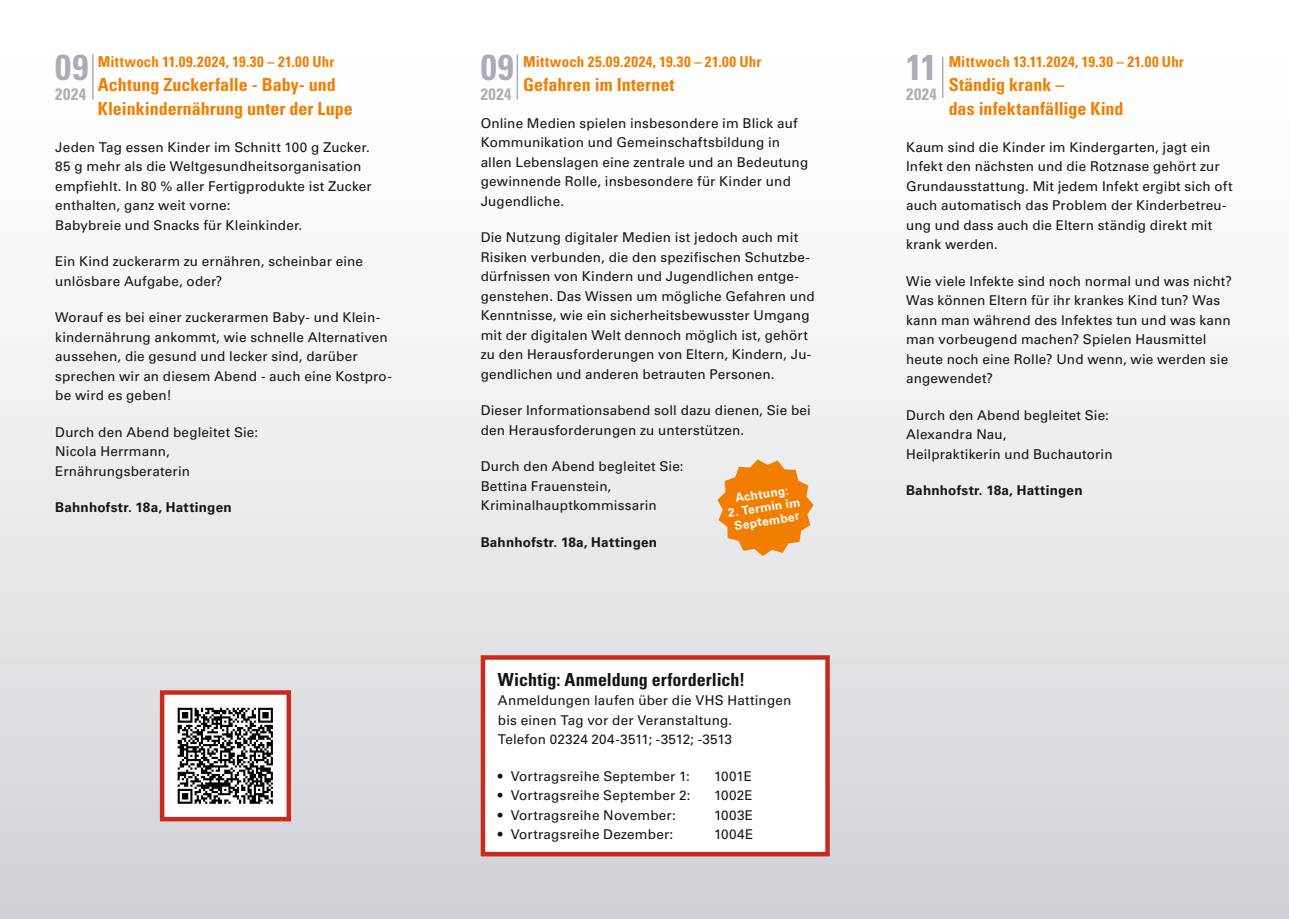
<style>
.page{position:relative;width:1289px;height:919px;background:#fff}
.page>*{position:absolute;margin:0;border:0;box-sizing:border-box;transform-origin:0 0}
.t1{font:700 condensed 36px "Univers";color:#aaadb7}
.t2{font:700 condensed 18px/24px "Univers";color:#f17e00}
.t3{font:700 condensed 18px "Univers LT Std";color:#131413}
.t4{font:700 condensed 16.5px "Univers";letter-spacing:.035em;color:#aaadb7}
.t5{font:700 condensed 15px "Univers";letter-spacing:.02em;color:#f17e00}
.t6{font:13.5px/19.5px "Univers";letter-spacing:.01em;color:#131413}
.t7{font:700 13.5px "Univers";letter-spacing:.015em;color:#131413}
.t8{font:700 12px/13.5px "Univers";color:#fff;text-align:center}
</style>
<div class="page">
<div style="left:0;top:0;width:1288px;height:918px;background:linear-gradient(to bottom,#fff,#d3d3da)"></div>
<hr style="left:92px;top:54px;width:2px;height:45px;background:#aaadb7">
<hr style="left:516px;top:54px;width:2px;height:45px;background:#aaadb7">
<hr style="left:941px;top:57px;width:2px;height:41px;background:#aaadb7">
<div style="left:483px;top:657px;width:344px;height:197px;background:#fff"></div>
<div style="left:480px;top:655px;width:349px;height:201px;border:4px solid #ca2a1e"></div>
<img style="left:165px;top:695px;width:121px;height:121px">
<div style="left:160px;top:690px;width:131px;height:131px;border:4px solid #ca2a1e"></div>
<svg style="left:717px;top:459px;width:96px;height:97px;background:#ee9f48"></svg>
<h1 class="t1" style="left:55px;top:45px;width:35px">09</h1>
<p class="t4" style="left:55px;top:83px;width:32px">2024</p>
<p class="t5" style="left:98px;top:53px;width:238px">Mittwoch 11.09.2024, 19.30 – 21.00 Uhr</p>
<h2 class="t2" style="left:98px;top:73px;width:256px">Achtung Zuckerfalle - Baby- und<br>Kleinkindernährung unter der Lupe</h2>
<p class="t6" style="left:55px;top:137px;width:318px">Jeden Tag essen Kinder im Schnitt 100 g Zucker.<br>85 g mehr als die Weltgesundheitsorganisation empfiehlt. In 80 % aller Fertigprodukte ist Zucker enthalten, ganz weit vorne:<br>Babybreie und Snacks für Kleinkinder.</p>
<p class="t6" style="left:55px;top:252px;width:309px">Ein Kind zuckerarm zu ernähren, scheinbar eine unlösbare Aufgabe, oder?</p>
<p class="t6" style="left:55px;top:308px;width:338px">Worauf es bei einer zuckerarmen Baby- und Klein&shy;kindernährung ankommt, wie schnelle Alternativen aussehen, die gesund und lecker sind, darüber sprechen wir an diesem Abend - auch eine Kostpro&shy;be wird es geben!</p>
<p class="t6" style="left:55px;top:422px;width:204px">Durch den Abend begleitet Sie:<br>Nicola Herrmann,<br>Ernährungsberaterin</p>
<p class="t7" style="left:55px;top:499px;width:178px">Bahnhofstr. 18a, Hattingen</p>
<h1 class="t1" style="left:480px;top:45px;width:35px">09</h1>
<p class="t4" style="left:480px;top:83px;width:32px">2024</p>
<p class="t5" style="left:523px;top:53px;width:240px">Mittwoch 25.09.2024, 19.30 – 21.00 Uhr</p>
<h2 class="t2" style="left:523px;top:73px;width:153px">Gefahren im Internet</h2>
<p class="t6" style="left:480px;top:113px;width:329px">Online Medien spielen insbesondere im Blick auf Kommunikation und Gemeinschaftsbildung in allen Lebenslagen eine zentrale und an Bedeutung gewinnende Rolle, insbesondere für Kinder und Jugendliche.</p>
<p class="t6" style="left:480px;top:228px;width:335px">Die Nutzung digitaler Medien ist jedoch auch mit Risiken verbunden, die den spezifischen Schutzbe&shy;dürfnissen von Kindern und Jugendlichen entge&shy;genstehen. Das Wissen um mögliche Gefahren und Kenntnisse, wie ein sicherheitsbewusster Umgang mit der digitalen Welt dennoch möglich ist, gehört zu den Herausforderungen von Eltern, Kindern, Ju&shy;gendlichen und anderen betrauten Personen.</p>
<p class="t6" style="left:480px;top:401px;width:332px">Dieser Informationsabend soll dazu dienen, Sie bei den Herausforderungen zu unterstützen.</p>
<p class="t6" style="left:480px;top:457px;width:204px">Durch den Abend begleitet Sie:<br>Bettina Frauenstein,<br>Kriminalhauptkommissarin</p>
<p class="t7" style="left:480px;top:534px;width:178px">Bahnhofstr. 18a, Hattingen</p>
<p class="t8" style="left:734px;top:491px;width:55px;rotate:-9deg">Achtung:</p>
<p class="t8" style="left:727px;top:506px;width:74px;rotate:-9deg">2. Termin im<br>September</p>
<h2 class="t3" style="left:498px;top:668px;width:249px">Wichtig: Anmeldung erforderlich!</h2>
<p class="t6" style="left:498px;top:690px;width:295px">Anmeldungen laufen über die VHS Hattingen bis einen Tag vor der Veranstaltung.<br>Telefon 02324 204-3511; -3512; -3513</p>
<p class="t6" style="left:498px;top:766px;width:193px">• Vortragsreihe September 1:</p>
<p class="t6" style="left:714px;top:766px;width:39px">1001E</p>
<p class="t6" style="left:498px;top:785px;width:194px">• Vortragsreihe September 2:</p>
<p class="t6" style="left:714px;top:785px;width:40px">1002E</p>
<p class="t6" style="left:498px;top:805px;width:179px">• Vortragsreihe November:</p>
<p class="t6" style="left:714px;top:805px;width:41px">1003E</p>
<p class="t6" style="left:498px;top:824px;width:177px">• Vortragsreihe Dezember:</p>
<p class="t6" style="left:714px;top:824px;width:41px">1004E</p>
<h1 class="t1" style="left:906px;top:45px;width:32px">11</h1>
<p class="t4" style="left:906px;top:83px;width:32px">2024</p>
<p class="t5" style="left:948px;top:53px;width:237px">Mittwoch 13.11.2024, 19.30 – 21.00 Uhr</p>
<h2 class="t2" style="left:948px;top:73px;width:176px">Ständig krank –<br>das infektanfällige Kind</h2>
<p class="t6" style="left:906px;top:137px;width:328px">Kaum sind die Kinder im Kindergarten, jagt ein Infekt den nächsten und die Rotznase gehört zur Grundausstattung. Mit jedem Infekt ergibt sich oft auch automatisch das Problem der Kinderbetreu&shy;ung und dass auch die Eltern ständig direkt mit krank werden.</p>
<p class="t6" style="left:906px;top:271px;width:327px">Wie viele Infekte sind noch normal und was nicht?<br>Was können Eltern für ihr krankes Kind tun? Was kann man während des Infektes tun und was kann man vorbeugend machen? Spielen Hausmittel heute noch eine Rolle? Und wenn, wie werden sie angewendet?</p>
<p class="t6" style="left:906px;top:405px;width:208px">Durch den Abend begleitet Sie:<br>Alexandra Nau,<br>Heilpraktikerin und Buchautorin</p>
<p class="t7" style="left:906px;top:482px;width:178px">Bahnhofstr. 18a, Hattingen</p>
</div>
